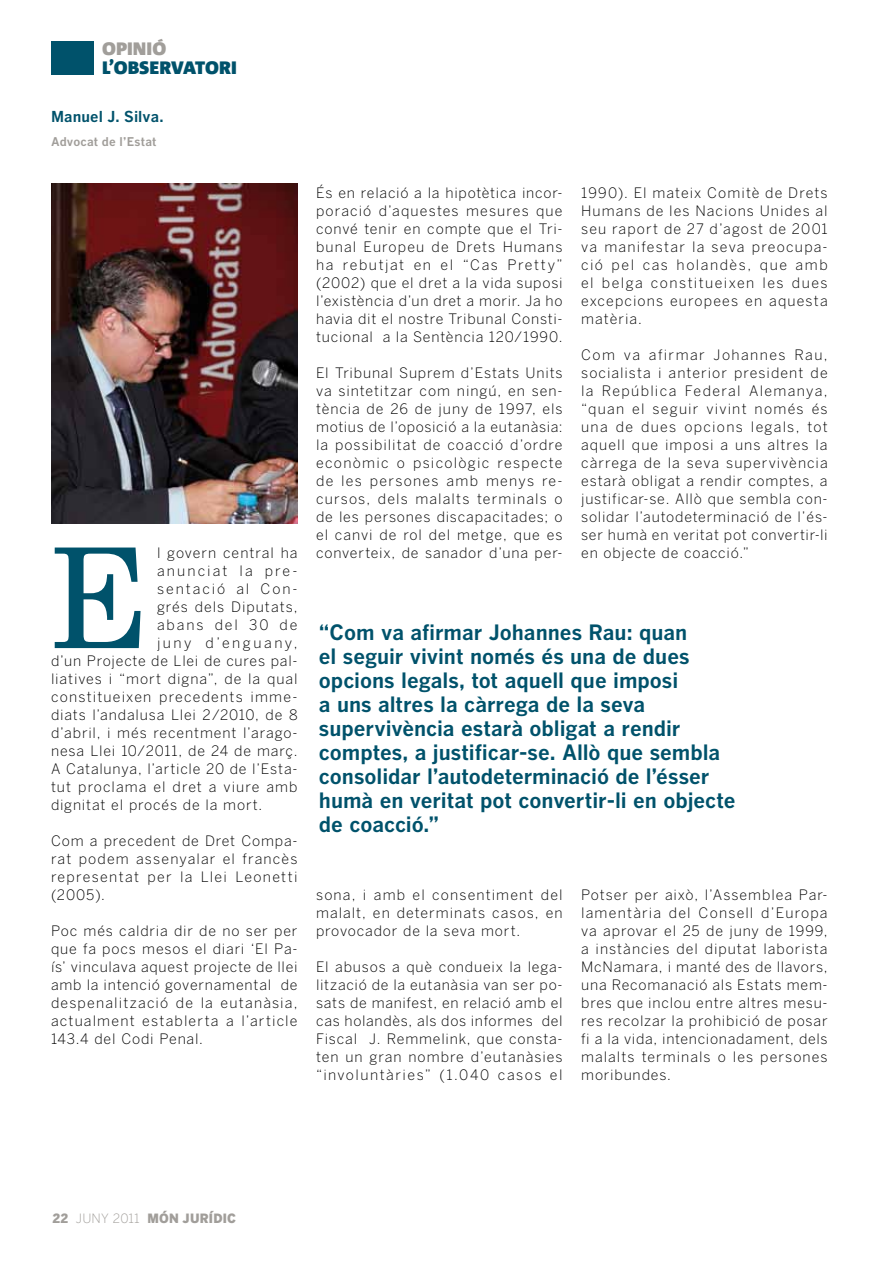
<style>
.page{position:relative;width:893px;height:1263px;background:#fff}
.page>*{position:absolute;margin:0;border:0;box-sizing:border-box;transform-origin:0 0}
.t1{font:136.05px "Nimrod";color:#00526b}
.t2{font:700 21px/24px "Benton Gothic";letter-spacing:-.005em;color:#00526b}
.t3{font:900 18px "Corpid";color:#00526b}
.t4{font:900 18px "Corpid";letter-spacing:.005em;color:#a19e9a}
.t5{font:700 15px "Benton Gothic";letter-spacing:.005em;color:#00526b}
.t6{font:300 14.25px/18px "Benton Gothic";letter-spacing:.065em;color:#000;text-align:justify}
.t7{font:300 14.25px "Benton Gothic";letter-spacing:.085em;color:#000}
.t8{font:300 14.25px "Benton Gothic";letter-spacing:.15em;color:#000}
.t9{font:300 14.25px "Benton Gothic";letter-spacing:.135em;color:#000}
.t10{font:300 14.25px "Benton Gothic";letter-spacing:.175em;color:#000}
.t11{font:300 14.25px "Benton Gothic";letter-spacing:.13em;color:#000}
.t12{font:900 12.75px "Benton Gothic";letter-spacing:.02em;color:#a19e9a}
.t13{font:700 12px "Benton Gothic";letter-spacing:.015em;color:#a19e9a}
.s1{font-weight:300}
</style>
<div class="page">
<div style="left:51px;top:41px;width:43px;height:33px;background:#00526b"></div>
<img style="left:52px;top:183px;width:246px;height:341px">
<p class="t4" style="left:102px;top:37px;width:66px">OPINIÓ</p>
<p class="t3" style="left:102px;top:56px;width:136px">L’OBSERVATORI</p>
<p class="t5" style="left:51px;top:108px;width:114px">Manuel J. Silva.</p>
<p class="t13" style="left:51px;top:135px;width:107px">Advocat de l’Estat</p>
<h1 class="t1" style="left:51px;top:517px;width:99px">E</h1>
<p class="t6" style="left:157px;top:544px;width:142px">l govern central ha</p>
<p class="t8" style="left:157px;top:562px;width:142px">anunciat la pre-</p>
<p class="t9" style="left:157px;top:580px;width:142px">sentació al Con-</p>
<p class="t6" style="left:157px;top:598px;width:142px">grés dels Diputats,</p>
<p class="t11" style="left:157px;top:616px;width:142px">abans del 30 de</p>
<p class="t10" style="left:157px;top:634px;width:142px">juny d’enguany,</p>
<p class="t6" style="left:51px;top:652px;width:248px">d’un Projecte de Llei de cures pal-</p>
<p class="t6" style="left:51px;top:670px;width:248px">liatives i “mort digna”, de la qual</p>
<p class="t7" style="left:51px;top:688px;width:248px">constitueixen precedents imme-</p>
<p class="t6" style="left:51px;top:706px;width:248px">diats l’andalusa Llei 2/2010, de 8</p>
<p class="t6" style="left:51px;top:724px;width:248px">d’abril, i més recentment l’arago-</p>
<p class="t6" style="left:51px;top:742px;width:248px">nesa Llei 10/2011, de 24 de març.</p>
<p class="t6" style="left:51px;top:760px;width:248px">A Catalunya, l’article 20 de l’Esta-</p>
<p class="t6" style="left:51px;top:778px;width:248px">tut proclama el dret a viure amb</p>
<p class="t6" style="left:51px;top:796px;width:213px">dignitat el procés de la mort.</p>
<p class="t6" style="left:51px;top:832px;width:248px">Com a precedent de Dret Compa&shy;rat podem assenyalar el francès representat per la Llei Leonetti (2005).</p>
<p class="t6" style="left:51px;top:922px;width:248px">Poc més caldria dir de no ser per que fa pocs mesos el diari ‘El Pa&shy;ís’ vinculava aquest projecte de llei amb la intenció governamental de despenalització de la eutanàsia, actualment establerta a l’article 143.4 del Codi Penal.</p>
<p class="t6" style="left:316px;top:184px;width:248px">És en relació a la hipotètica incor&shy;poració d’aquestes mesures que convé tenir en compte que el Tri&shy;bunal Europeu de Drets Humans ha rebutjat en el “Cas Pretty” (2002) que el dret a la vida suposi l’existència d’un dret a morir. Ja ho havia dit el nostre Tribunal Consti&shy;tucional a la Sentència 120/1990.</p>
<p class="t6" style="left:316px;top:364px;width:248px">El Tribunal Suprem d’Estats Units va sintetitzar com ningú, en sen&shy;tència de 26 de juny de 1997, els motius de l’oposició a la eutanàsia: la possibilitat de coacció d’ordre econòmic o psicològic respecte de les persones amb menys re&shy;cursos, dels malalts terminals o de les persones discapacitades; o el canvi de rol del metge, que es converteix, de sanador d’una per-</p>
<p class="t6" style="left:581px;top:184px;width:248px">1990). El mateix Comitè de Drets Humans de les Nacions Unides al seu raport de 27 d’agost de 2001 va manifestar la seva preocupa&shy;ció pel cas holandès, que amb el belga constitueixen les dues excepcions europees en aquesta matèria.</p>
<p class="t6" style="left:581px;top:346px;width:248px">Com va afirmar Johannes Rau, socialista i anterior president de la República Federal Alemanya, “quan el seguir vivint només és una de dues opcions legals, tot aquell que imposi a uns altres la càrrega de la seva supervivència estarà obligat a rendir comptes, a justificar-se. Allò que sembla con&shy;solidar l’autodeterminació de l’és&shy;ser humà en veritat pot convertir-li en objecte de coacció.”</p>
<p class="t2" style="left:319px;top:619px;width:418px">“Com va afirmar Johannes Rau: quan<br>el seguir vivint només és una de dues opcions legals, tot aquell que imposi<br>a uns altres la càrrega de la seva supervivència estarà obligat a rendir comptes, a justificar-se. Allò que sembla consolidar l’autodeterminació de l’ésser humà en veritat pot convertir-li en objecte de coacció.”</p>
<p class="t6" style="left:316px;top:886px;width:248px">sona, i amb el consentiment del malalt, en determinats casos, en provocador de la seva mort.</p>
<p class="t6" style="left:316px;top:958px;width:248px">El abusos a què condueix la lega&shy;lització de la eutanàsia van ser po&shy;sats de manifest, en relació amb el cas holandès, als dos informes del Fiscal J. Remmelink, que consta&shy;ten un gran nombre d’eutanàsies “involuntàries” (1.040 casos el</p>
<p class="t6" style="left:581px;top:885px;width:248px">Potser per això, l’Assemblea Par&shy;lamentària del Consell d’Europa va aprovar el 25 de juny de 1999, a instàncies del diputat laborista McNamara, i manté des de llavors, una Recomanació als Estats mem&shy;bres que inclou entre altres mesu&shy;res recolzar la prohibició de posar fi a la vida, intencionadament, dels malalts terminals o les persones moribundes.</p>
<p class="t12" style="left:53px;top:1210px;width:185px">22 <span class="s1">JUNY 2011</span> MÓN JURÍDIC</p>
</div>
